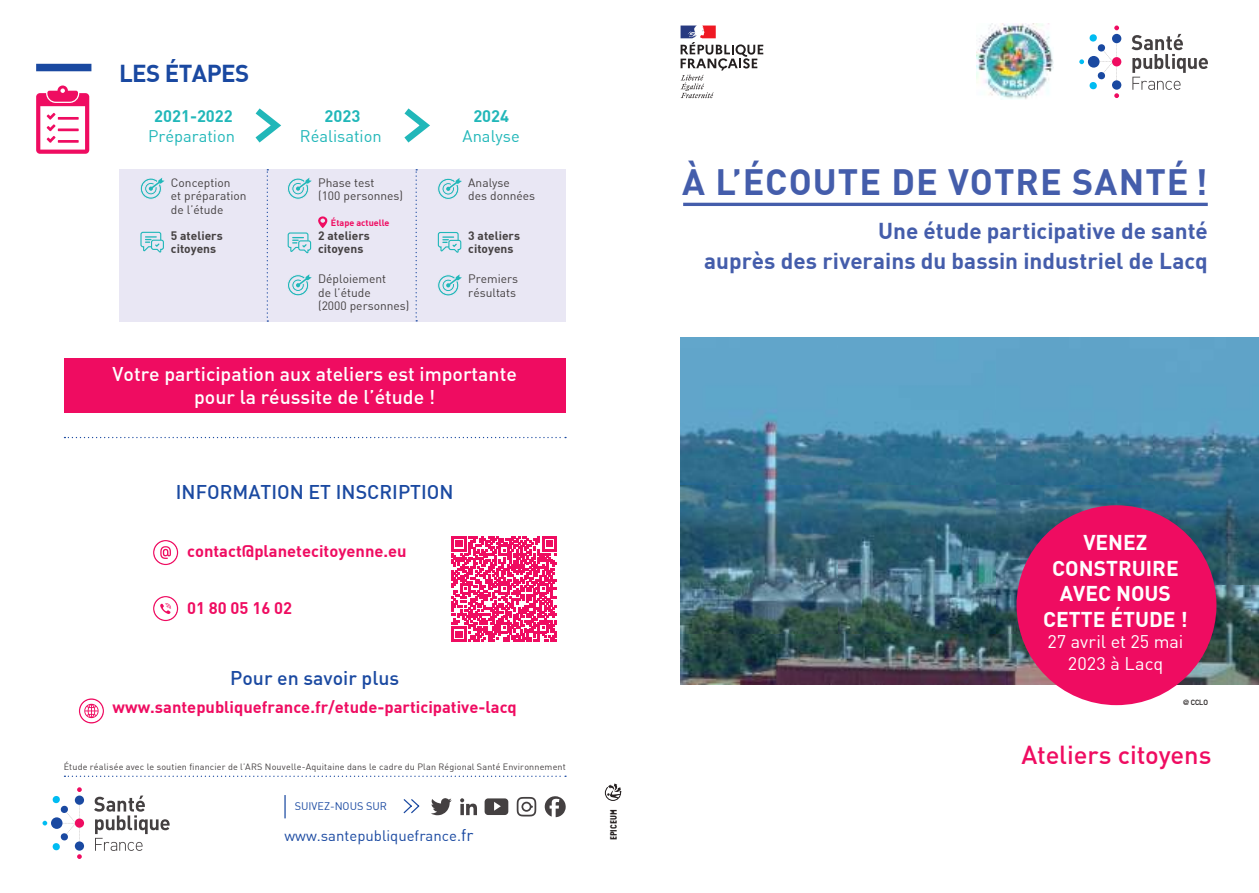
<style>
.page{position:relative;width:1259px;height:893px;background:#fff}
.page>*{position:absolute;margin:0;border:0;box-sizing:border-box;transform-origin:0 0}
.t1{font:700 35.85px "DIN";letter-spacing:.03em;color:#445dab}
.t2{font:500 25.5px "DIN";letter-spacing:-.005em;color:#ef0c61}
.t3{font:700 24px "DIN";letter-spacing:-.025em;color:#1a49a1}
.t4{font:700 22.5px/30px "DIN";color:#445dab;text-align:right}
.t5{font:700 21px/25.5px "DIN";color:#fff;text-align:center}
.t6{font:500 19.5px/23.4px "DIN";color:#fff;text-align:center}
.t7{font:500 19.5px "DIN";color:#1a49a1}
.t8{font:18px/21.6px "DIN";color:#fff;text-align:center}
.t9{font:700 16.5px "DIN";color:#ef0c61}
.t10{font:16.5px "DIN";color:#21b7b9}
.t11{font:700 16.5px "DIN";color:#21b7b9}
.t12{font:14.85px "DIN";color:#1a49a1}
.t13{font:12px/13.5px "DIN";color:#444041}
.t14{font:700 12px/13.5px "DIN";color:#444041}
.t15{font:10.8px "DIN";color:#1a49a1}
.t16{font:9px "DIN";letter-spacing:.015em;color:#444041}
.t17{font:700 9px "DIN";color:#ef0c61}
.t18{font:9px "Epiceum";color:#241f1f}
.t19{font:7.5px "DIN Mittelschrift Std";color:#241f1f}
.s1{font-size:16.65px}
</style>
<div class="page">
<img style="left:680px;top:337px;width:579px;height:347px">
<svg style="left:153px;top:540px;width:25px;height:25px"></svg>
<svg style="left:153px;top:596px;width:25px;height:25px"></svg>
<svg style="left:1112px;top:80px;width:9px;height:10px"></svg>
<div style="left:1112px;top:34px;width:9px;height:9px;background:#1a49a1;border-radius:50%"></div>
<div style="left:1112px;top:57px;width:9px;height:9px;background:#ef0c61;border-radius:50%"></div>
<svg style="left:1079px;top:26px;width:40px;height:72px"></svg>
<svg style="left:1131px;top:34px;width:77px;height:56px"></svg>
<svg style="left:680px;top:26px;width:83px;height:72px"></svg>
<svg style="left:284px;top:795px;width:136px;height:24px"></svg>
<svg style="left:431px;top:798px;width:21px;height:17px"></svg>
<svg style="left:460px;top:798px;width:17px;height:17px"></svg>
<svg style="left:484px;top:798px;width:24px;height:17px"></svg>
<svg style="left:517px;top:797px;width:19px;height:19px"></svg>
<svg style="left:545px;top:796px;width:21px;height:21px"></svg>
<svg style="left:75px;top:841px;width:9px;height:10px"></svg>
<svg style="left:75px;top:795px;width:9px;height:10px"></svg>
<svg style="left:75px;top:818px;width:9px;height:10px"></svg>
<svg style="left:43px;top:787px;width:39px;height:72px"></svg>
<svg style="left:94px;top:796px;width:76px;height:55px"></svg>
<div style="left:36px;top:64px;width:55px;height:7px;background:#1a49a1"></div>
<svg style="left:605px;top:783px;width:17px;height:18px"></svg>
<svg style="left:64px;top:776px;width:502px;height:1px"></svg>
<div style="left:1016px;top:505px;width:200px;height:200px;background:#ef0c61;border-radius:50%"></div>
<img style="left:976px;top:24px;width:77px;height:76px">
<hr style="left:683px;top:203px;width:524px;height:3px;background:#445dab">
<div style="left:119px;top:169px;width:447px;height:152px;background:#e9e7f4"></div>
<svg style="left:255px;top:108px;width:26px;height:35px"></svg>
<svg style="left:404px;top:108px;width:26px;height:35px"></svg>
<svg style="left:267px;top:169px;width:1px;height:153px"></svg>
<svg style="left:415px;top:169px;width:2px;height:152px"></svg>
<svg style="left:36px;top:85px;width:53px;height:69px"></svg>
<svg style="left:287px;top:177px;width:25px;height:23px"></svg>
<svg style="left:287px;top:274px;width:25px;height:22px"></svg>
<svg style="left:437px;top:274px;width:25px;height:22px"></svg>
<svg style="left:437px;top:178px;width:25px;height:22px"></svg>
<svg style="left:437px;top:232px;width:25px;height:21px"></svg>
<div style="left:64px;top:358px;width:502px;height:55px;background:#ef0c61"></div>
<svg style="left:140px;top:231px;width:24px;height:22px"></svg>
<svg style="left:140px;top:177px;width:25px;height:23px"></svg>
<svg style="left:451px;top:536px;width:106px;height:106px"></svg>
<svg style="left:64px;top:437px;width:502px;height:1px"></svg>
<svg style="left:79px;top:698px;width:25px;height:25px"></svg>
<svg style="left:287px;top:232px;width:25px;height:22px"></svg>
<svg style="left:318px;top:216px;width:9px;height:12px"></svg>
<h3 class="t3" style="left:119px;top:61px;width:132px">LES ÉTAPES</h3>
<h3 class="t11" style="left:154px;top:108px;width:80px">2021-2022</h3>
<h3 class="t10" style="left:148px;top:129px;width:89px">Préparation</h3>
<p class="t13" style="left:171px;top:176px;width:77px">Conception<br>et préparation de l’étude</p>
<p class="t14" style="left:171px;top:229px;width:53px">5 ateliers citoyens</p>
<h3 class="t11" style="left:324px;top:108px;width:37px">2023</h3>
<h3 class="t10" style="left:300px;top:129px;width:83px">Réalisation</h3>
<p class="t13" style="left:318px;top:176px;width:86px">Phase test<br>(100 personnes)</p>
<p class="t17" style="left:331px;top:218px;width:60px">Étape actuelle</p>
<p class="t14" style="left:318px;top:229px;width:53px">2 ateliers citoyens</p>
<h3 class="t11" style="left:473px;top:108px;width:37px">2024</h3>
<h3 class="t10" style="left:462px;top:129px;width:59px">Analyse</h3>
<p class="t13" style="left:468px;top:176px;width:68px">Analyse<br>des données</p>
<p class="t14" style="left:468px;top:229px;width:53px">3 ateliers citoyens</p>
<p class="t13" style="left:318px;top:273px;width:93px">Déploiement<br>de l’étude<br>(2000 personnes)</p>
<p class="t13" style="left:468px;top:273px;width:51px">Premiers résultats</p>
<h3 class="t6" style="left:113px;top:363px;width:406px">Votre participation aux ateliers est importante pour la réussite de l’étude !</h3>
<h3 class="t7" style="left:176px;top:483px;width:279px">INFORMATION ET INSCRIPTION</h3>
<h3 class="t9" style="left:187px;top:543px;width:221px">contact@planetecitoyenne.eu</h3>
<h3 class="t9" style="left:187px;top:600px;width:106px">01 80 05 16 02</h3>
<h3 class="t7" style="left:230px;top:669px;width:171px">Pour en savoir plus</h3>
<h3 class="t9" style="left:113px;top:699px;width:406px">www.santepubliquefrance.fr/etude-participative-lacq</h3>
<p class="t16" style="left:64px;top:763px;width:503px">Étude réalisée avec le soutien financier de l’ARS Nouvelle-Aquitaine dans le cadre du Plan Régional Santé Environnement</p>
<p class="t15" style="left:295px;top:802px;width:94px">SUIVEZ-NOUS SUR</p>
<p class="t12" style="left:284px;top:829px;width:190px">www.santepubliquefrance.<span class="s1">fr</span></p>
<p class="t18" style="left:609px;top:840px;width:32px;rotate:-90deg">Epiceum</p>
<h1 class="t1" style="left:682px;top:164px;width:527px">À L’ÉCOUTE DE VOTRE SANTÉ !</h1>
<h3 class="t4" style="left:704px;top:217px;width:505px">Une étude participative de santé<br>auprès des riverains du bassin industriel de Lacq</h3>
<h3 class="t5" style="left:1043px;top:531px;width:146px">VENEZ<br>CONSTRUIRE<br>AVEC NOUS<br>CETTE ÉTUDE !</h3>
<h3 class="t8" style="left:1047px;top:632px;width:138px">27 avril et 25 mai<br>2023 à Lacq</h3>
<p class="t19" style="left:1183px;top:698px;width:26px">@ CCLO</p>
<h2 class="t2" style="left:1021px;top:743px;width:191px">Ateliers citoyens</h2>
</div>
